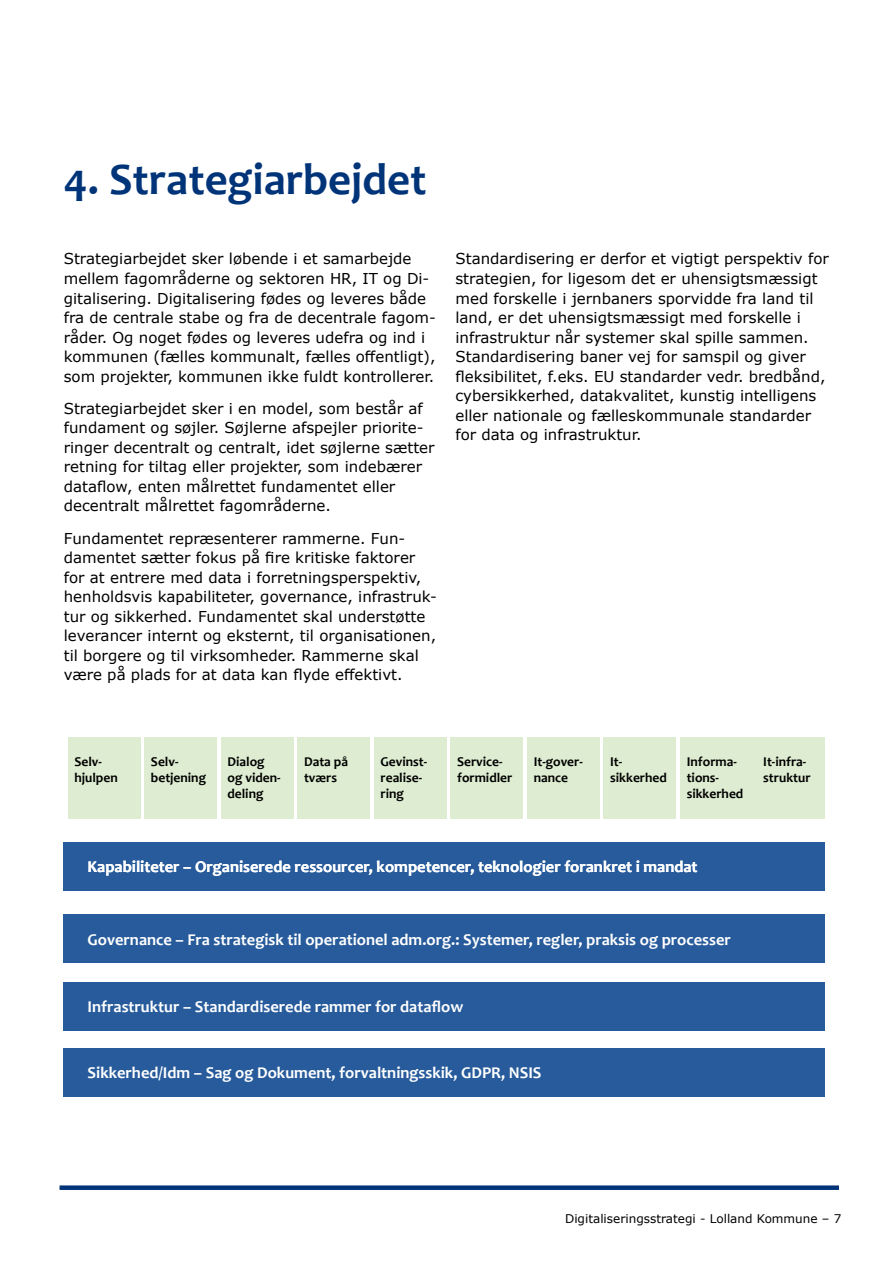
<style>
.page{position:relative;width:893px;height:1263px;background:#fff}
.page>*{position:absolute;margin:0;border:0;box-sizing:border-box;transform-origin:0 0}
.Overskrift{font:700 45px "Candara";color:#003478}
.t1{font:700 16.5px "Candara";color:#fff}
.Brødtekst{font:15px/19.5px "Verdana";color:#000}
.t2{font:700 13.5px/16.2px "Candara";color:#000}
.t3{font:12px "Verdana";color:#000}
</style>
<div class="page">
<div style="left:60px;top:1185px;width:779px;height:5px;background:#003478"></div>
<div style="left:64px;top:842px;width:761px;height:49px;background:#275b9b"></div>
<div style="left:64px;top:914px;width:761px;height:49px;background:#275b9b"></div>
<div style="left:64px;top:982px;width:761px;height:49px;background:#275b9b"></div>
<div style="left:64px;top:1048px;width:761px;height:49px;background:#275b9b"></div>
<div style="left:68px;top:737px;width:72px;height:82px;background:#deedd1"></div>
<div style="left:145px;top:737px;width:72px;height:82px;background:#deedd1"></div>
<div style="left:221px;top:737px;width:72px;height:82px;background:#deedd1"></div>
<div style="left:298px;top:737px;width:72px;height:82px;background:#deedd1"></div>
<div style="left:374px;top:737px;width:72px;height:82px;background:#deedd1"></div>
<div style="left:451px;top:737px;width:72px;height:82px;background:#deedd1"></div>
<div style="left:527px;top:737px;width:73px;height:82px;background:#deedd1"></div>
<div style="left:604px;top:737px;width:72px;height:82px;background:#deedd1"></div>
<div style="left:680px;top:737px;width:73px;height:82px;background:#deedd1"></div>
<div style="left:753px;top:737px;width:72px;height:82px;background:#deedd1"></div>
<h2 class="Overskrift" style="left:64px;top:151px;width:364px">4. Strategiarbejdet</h2>
<p class="Brødtekst" style="left:64px;top:249px;width:374px">Strategiarbejdet sker løbende i et samarbejde mellem fagområderne og sektoren HR, IT og Di&shy;gitalisering. Digitalisering fødes og leveres både fra de centrale stabe og fra de decentrale fagom&shy;råder. Og noget fødes og leveres udefra og ind i kommunen (fælles kommunalt, fælles offentligt), som projekter, kommunen ikke fuldt kontrollerer.</p>
<p class="Brødtekst" style="left:64px;top:398px;width:372px">Strategiarbejdet sker i en model, som består af fundament og søjler. Søjlerne afspejler priorite&shy;ringer decentralt og centralt, idet søjlerne sætter retning for tiltag eller projekter, som indebærer dataflow, enten målrettet fundamentet eller decentralt målrettet fagområderne.</p>
<p class="Brødtekst" style="left:64px;top:528px;width:375px">Fundamentet repræsenterer rammerne. Fun&shy;damentet sætter fokus på fire kritiske faktorer for at entrere med data i forretningsperspektiv, henholdsvis kapabiliteter, governance, infrastruk&shy;tur og sikkerhed. Fundamentet skal understøtte leverancer internt og eksternt, til organisationen, til borgere og til virksomheder. Rammerne skal være på plads for at data kan flyde effektivt.</p>
<p class="Brødtekst" style="left:455px;top:249px;width:375px">Standardisering er derfor et vigtigt perspektiv for strategien, for ligesom det er uhensigtsmæssigt med forskelle i jernbaners sporvidde fra land til land, er det uhensigtsmæssigt med forskelle i infrastruktur når systemer skal spille sammen.<br>Standardisering baner vej for samspil og giver fleksibilitet, f.eks. EU standarder vedr. bredbånd, cybersikkerhed, datakvalitet, kunstig intelligens eller nationale og fælleskommunale standarder for data og infrastruktur.</p>
<p class="t2" style="left:74px;top:753px;width:45px">Selv&shy;hjulpen</p>
<p class="t2" style="left:151px;top:753px;width:57px">Selv&shy;betjening</p>
<p class="t2" style="left:227px;top:753px;width:55px">Dialog og viden&shy;deling</p>
<p class="t2" style="left:304px;top:753px;width:45px">Data på tværs</p>
<p class="t2" style="left:381px;top:753px;width:48px">Gevinst&shy;realise&shy;ring</p>
<p class="t2" style="left:457px;top:753px;width:57px">Service&shy;formidler</p>
<p class="t2" style="left:534px;top:753px;width:51px">It-gover&shy;nance</p>
<p class="t2" style="left:610px;top:753px;width:58px">It&shy;sikkerhed</p>
<p class="t2" style="left:687px;top:753px;width:58px">Informa&shy;tions&shy;sikkerhed</p>
<p class="t2" style="left:763px;top:753px;width:49px">It-infra&shy;struktur</p>
<p class="t1" style="left:88px;top:857px;width:611px">Kapabiliteter – Organiserede ressourcer, kompetencer, teknologier forankret i mandat</p>
<p class="t1" style="left:88px;top:929px;width:645px">Governance – Fra strategisk til operationel adm.org.: Systemer, regler, praksis og processer</p>
<p class="t1" style="left:88px;top:996px;width:377px">Infrastruktur – Standardiserede rammer for dataflow</p>
<p class="t1" style="left:88px;top:1062px;width:455px">Sikkerhed/Idm – Sag og Dokument, forvaltningsskik, GDPR, NSIS</p>
<p class="t3" style="left:565px;top:1210px;width:278px">Digitaliseringsstrategi - Lolland Kommune – 7</p>
</div>
